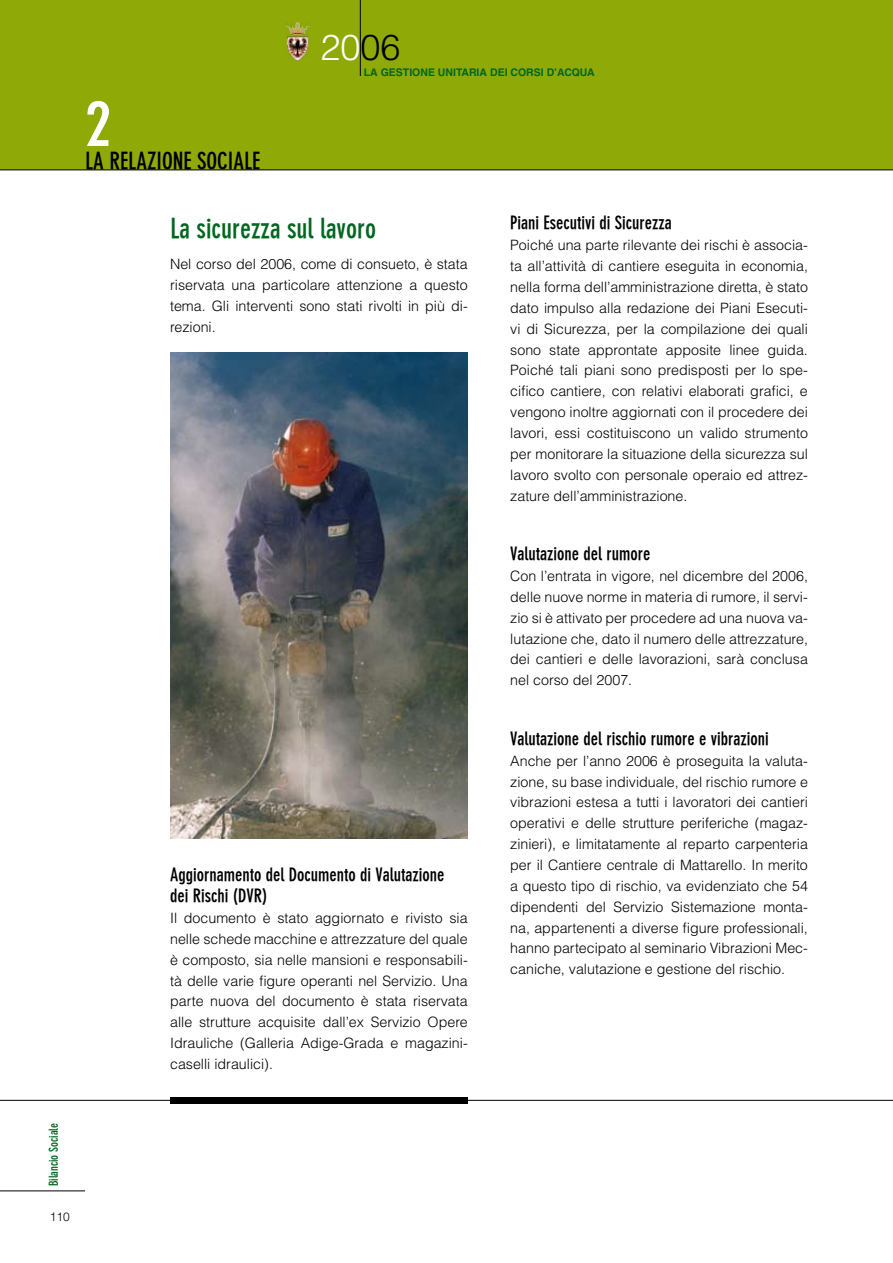
<style>
.page{position:relative;width:893px;height:1263px;background:#fff}
.page>*{position:absolute;margin:0;border:0;box-sizing:border-box;transform-origin:0 0}
.t1{font:63px "DIN Neuzeit Grotesk Bold Cond";color:#fff}
.t2{font:300 36px "Helvetica";color:#fff}
.t3{font:27px "DIN Neuzeit Grotesk Bold Cond";color:#01661f}
.t4{font:23.1px "DIN Neuzeit Grotesk Bold Cond";color:#000}
.t5{font:18px/21.6px "DIN Neuzeit Grotesk Bold Cond";color:#000}
.t6{font:300 14.25px/20.9px "Helvetica";color:#000;text-align:justify}
.t7{font:12px "DIN Neuzeit Grotesk Bold Cond";color:#01661f}
.t8{font:300 12px "Helvetica";color:#000}
.t9{font:700 10.5px "Helvetica";color:#01661f}
.s1{color:#000}
</style>
<div class="page">
<div style="left:0;top:0;width:893px;height:170px;background:#8fa906"></div>
<hr style="left:0;top:170px;width:893px;height:1px;background:#000">
<hr style="left:360px;top:0;width:1px;height:76px;background:#000">
<img style="left:286px;top:23px;width:24px;height:38px">
<hr style="left:0;top:1190px;width:85px;height:1px;background:#000">
<hr style="left:0;top:1100px;width:893px;height:1px;background:#000">
<img style="left:170px;top:353px;width:298px;height:485px">
<div style="left:170px;top:1097px;width:298px;height:6px;background:#000"></div>
<h1 class="t1" style="left:85px;top:87px;width:27px">2</h1>
<h3 class="t4" style="left:85px;top:147px;width:177px">lA RELAZIONE SOCIALE</h3>
<h2 class="t2" style="left:320px;top:24px;width:82px">20<span class="s1">06</span></h2>
<p class="t9" style="left:364px;top:66px;width:232px">LA GESTIONE UNITARIA DEI CORSI D’ACQUA</p>
<h3 class="t3" style="left:170px;top:213px;width:207px">La sicurezza sul lavoro</h3>
<p class="t6" style="left:170px;top:253px;width:299px">Nel corso del 2006, come di consueto, è stata riservata una particolare attenzione a questo tema. Gli interventi sono stati rivolti in più di&shy;rezioni.</p>
<p class="t5" style="left:170px;top:863px;width:276px">Aggiornamento del Documento di Valutazione dei Rischi (DVR)</p>
<p class="t6" style="left:170px;top:907px;width:299px">Il documento è stato aggiornato e rivisto sia nelle schede macchine e attrezzature del quale è composto, sia nelle mansioni e responsabili&shy;tà delle varie figure operanti nel Servizio. Una parte nuova del documento è stata riservata alle strutture acquisite dall’ex Servizio Opere Idrauliche (Galleria Adige-Grada e magazini&shy;caselli idraulici).</p>
<p class="t5" style="left:510px;top:212px;width:163px">Piani Esecutivi di Sicurezza</p>
<p class="t6" style="left:510px;top:234px;width:299px">Poiché una parte rilevante dei rischi è associa&shy;ta all’attività di cantiere eseguita in economia, nella forma dell’amministrazione diretta, è stato dato impulso alla redazione dei Piani Esecuti&shy;vi di Sicurezza, per la compilazione dei quali sono state approntate apposite linee guida.<br>Poiché tali piani sono predisposti per lo spe&shy;cifico cantiere, con relativi elaborati grafici, e vengono inoltre aggiornati con il procedere dei lavori, essi costituiscono un valido strumento per monitorare la situazione della sicurezza sul lavoro svolto con personale operaio ed attrez&shy;zature dell’amministrazione.</p>
<p class="t5" style="left:510px;top:543px;width:142px">Valutazione del rumore</p>
<p class="t6" style="left:510px;top:565px;width:299px">Con l’entrata in vigore, nel dicembre del 2006, delle nuove norme in materia di rumore, il servi&shy;zio si è attivato per procedere ad una nuova va&shy;lutazione che, dato il numero delle attrezzature, dei cantieri e delle lavorazioni, sarà conclusa nel corso del 2007.</p>
<p class="t5" style="left:510px;top:728px;width:260px">Valutazione del rischio rumore e vibrazioni</p>
<p class="t6" style="left:510px;top:750px;width:299px">Anche per l’anno 2006 è proseguita la valuta&shy;zione, su base individuale, del rischio rumore e vibrazioni estesa a tutti i lavoratori dei cantieri operativi e delle strutture periferiche (magaz&shy;zinieri), e limitatamente al reparto carpenteria per il Cantiere centrale di Mattarello. In merito a questo tipo di rischio, va evidenziato che 54 dipendenti del Servizio Sistemazione monta&shy;na, appartenenti a diverse figure professionali, hanno partecipato al seminario Vibrazioni Mec&shy;caniche, valutazione e gestione del rischio.</p>
<p class="t7" style="left:47px;top:1186px;width:65px;rotate:-90deg">Bilancio Sociale</p>
<p class="t8" style="left:50px;top:1210px;width:22px">110</p>
</div>
